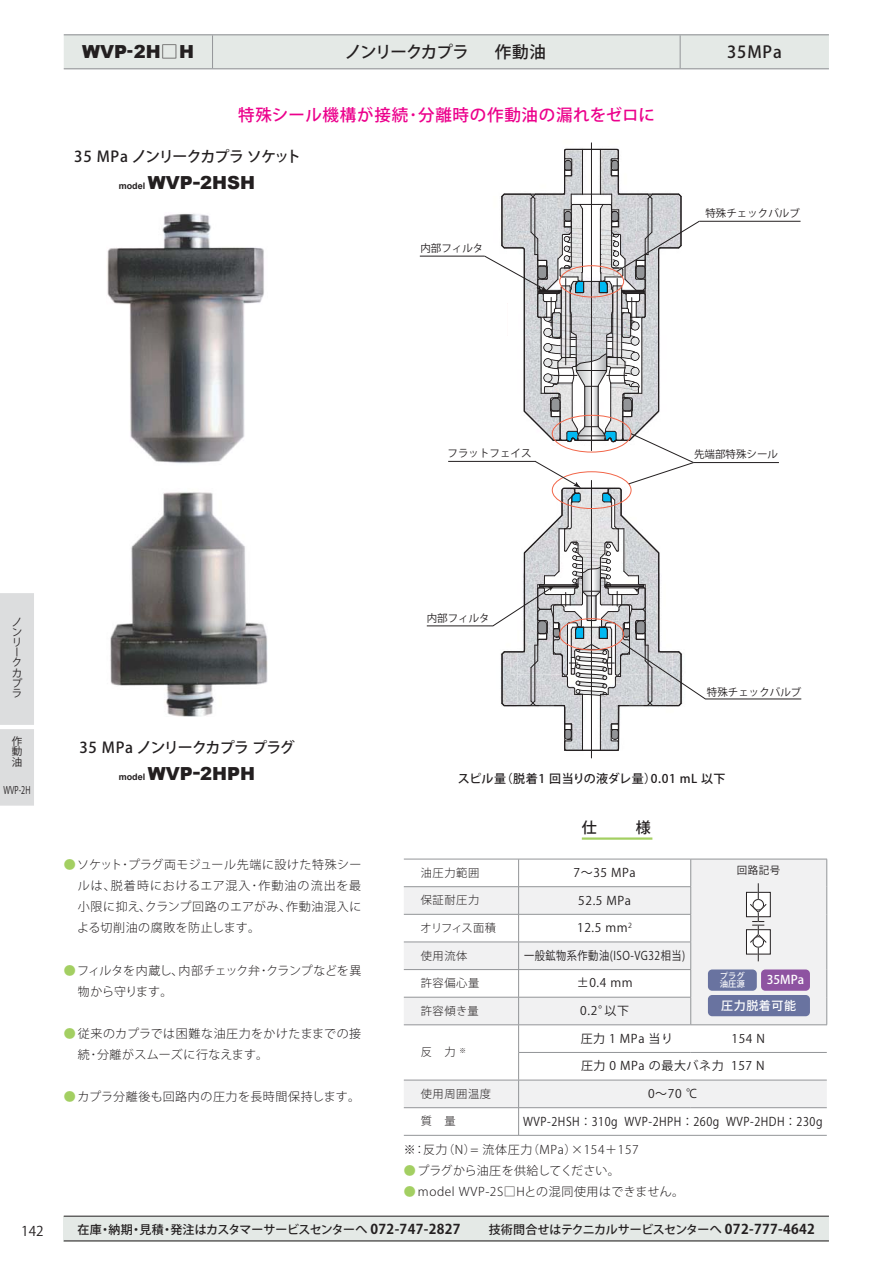
<style>
.page{position:relative;width:893px;height:1263px;background:#fff}
.page>*{position:absolute;margin:0;border:0;box-sizing:border-box;transform-origin:0 0}
.t1{font:900 18px "Arial";color:#231f20}
.t2{font:16.5px "Koz Go Pro Medium 90 msp RKSJ H";letter-spacing:.045em;color:#ec008c}
.t3{font:16.5px "Koz Go Pro Medium 90 msp RKSJ H";letter-spacing:-.06em;color:#231f20}
.t4{font:16.5px "Koz Go Pro Medium 90 msp RKSJ H";letter-spacing:-.03em;color:#231f20}
.t5{font:15px "Koz Go Pro Medium 90 msp RKSJ H";letter-spacing:-.06em;color:#231f20}
.t6{font:13.5px "Koz Go Pro Regular 90 msp RKSJ H";color:#231f20}
.t7{font:12px/21px "Koz Go Pro Light 90 msp RKSJ H";letter-spacing:.045em;color:#231f20;text-align:justify}
.t8{font:12px "Koz Go Pro Medium 90 msp RKSJ H";letter-spacing:-.005em;color:#231f20}
.t9{font:12px "Koz Go Pro Regular 90 msp RKSJ H";letter-spacing:.05em;color:#231f20}
.t10{font:12px "Koz Go Pro Regular 90 msp RKSJ H";letter-spacing:.05em;color:#231f20;scale:.9 1}
.t11{font:12px/21px "Koz Go Pro Light 90 msp RKSJ H";letter-spacing:-.025em;color:#231f20}
.t12{font:12px "Koz Go Pro Medium 90 msp RKSJ H";letter-spacing:.04em;color:#231f20}
.t13{font:12px "Koz Go Pro Regular 90 msp RKSJ H";letter-spacing:.05em;color:#231f20;scale:.85 1}
.t14{font:12px "Koz Go Pro Light 90 msp RKSJ H";color:#231f20}
.t15{font:12px "Koz Go Pro Medium 90 msp RKSJ H";letter-spacing:.05em;color:#fff}
.t16{font:11.25px "Koz Go Pro Light 90 msp RKSJ H";letter-spacing:.05em;color:#231f20}
.t17{font:11.25px "Koz Go Pro Light 90 msp RKSJ H";letter-spacing:-.08em;color:#231f20}
.t18{font:10.5px/10.2px "Koz Go Pro Regular 90 msp RKSJ H";color:#231f20}
.t19{font:10.5px "Koz Go Pro Regular 90 msp RKSJ H";color:#231f20;scale:.7 1}
.t20{font:8.4px/8.4px "Koz Go Pro Medium 90 msp RKSJ H";color:#fff}
.s1{font-size:17.25px}
.s2{font-family:"Koz Go Pro Extra Light 90 msp RKSJ H";font-weight:400;font-size:17.25px}
.s3{font-weight:700;font-size:9px}
.s4{font-family:"Koz Go Pro Regular 90 msp RKSJ H";color:#a3cf62}
.s5{font-family:"Koz Go Pro Bold 90 msp RKSJ H";font-size:13.5px}
</style>
<div class="page">
<div style="left:64px;top:1216px;width:765px;height:25px;background:#e4e9e6"></div>
<hr style="left:64px;top:1216px;width:765px;height:1px;background:#231f20">
<hr style="left:64px;top:1241px;width:765px;height:1px;background:#231f20">
<div style="left:64px;top:35px;width:765px;height:33px;background:#e4e9e6"></div>
<hr style="left:212px;top:35px;width:1px;height:33px;background:#939598">
<hr style="left:680px;top:35px;width:1px;height:33px;background:#939598">
<hr style="left:64px;top:34px;width:765px;height:1px;background:#939598">
<hr style="left:64px;top:68px;width:765px;height:1px;background:#939598">
<div style="left:0;top:593px;width:34px;height:213px;background:#dcddde"></div>
<hr style="left:591px;top:143px;width:1px;height:308px;background:#231f20">
<hr style="left:591px;top:480px;width:1px;height:278px;background:#231f20">
<img style="left:107px;top:213px;width:161px;height:504px">
<hr style="left:420px;top:256px;width:65px;height:1px;background:#231f20">
<svg style="left:426px;top:149px;width:376px;height:602px"></svg>
<hr style="left:582px;top:837px;width:70px;height:3px;background:#a3cf62">
<div style="left:691px;top:859px;width:136px;height:166px;background:#f1f1f2"></div>
<svg style="left:404px;top:887px;width:423px;height:220px;fill:#f1f1f2"></svg>
<hr style="left:404px;top:859px;width:287px;height:1px;background:#939598">
<hr style="left:404px;top:886px;width:287px;height:1px;background:#939598">
<hr style="left:404px;top:914px;width:287px;height:1px;background:#939598">
<hr style="left:404px;top:942px;width:287px;height:1px;background:#939598">
<hr style="left:404px;top:969px;width:287px;height:1px;background:#939598">
<hr style="left:404px;top:997px;width:287px;height:1px;background:#939598">
<hr style="left:404px;top:1025px;width:287px;height:1px;background:#939598">
<hr style="left:691px;top:1025px;width:136px;height:1px;background:#939598">
<hr style="left:518px;top:1052px;width:173px;height:1px;background:#939598">
<hr style="left:691px;top:1052px;width:136px;height:1px;background:#939598">
<hr style="left:404px;top:1080px;width:287px;height:1px;background:#939598">
<hr style="left:691px;top:1080px;width:136px;height:1px;background:#939598">
<hr style="left:404px;top:1107px;width:287px;height:1px;background:#939598">
<svg style="left:518px;top:859px;width:1px;height:276px"></svg>
<hr style="left:691px;top:1107px;width:136px;height:1px;background:#939598">
<hr style="left:691px;top:859px;width:136px;height:1px;background:#939598">
<svg style="left:690px;top:859px;width:1px;height:166px"></svg>
<svg style="left:826px;top:859px;width:1px;height:166px"></svg>
<hr style="left:404px;top:1135px;width:423px;height:1px;background:#939598">
<div style="left:761px;top:970px;width:49px;height:21px;background:#8e53a1;border-radius:4px"></div>
<div style="left:746px;top:930px;width:24px;height:24px;background:#fff"></div>
<div style="left:746px;top:929px;width:25px;height:25px;border:1px solid #231f20"></div>
<div style="left:746px;top:892px;width:24px;height:25px;background:#fff"></div>
<div style="left:746px;top:892px;width:25px;height:25px;border:1px solid #231f20"></div>
<svg style="left:749px;top:883px;width:18px;height:78px"></svg>
<div style="left:708px;top:970px;width:49px;height:21px;background:#6973a0;border-radius:4px"></div>
<div style="left:708px;top:995px;width:102px;height:21px;background:#6973a0;border-radius:4px"></div>
<h1 class="t1" style="left:82px;top:38px;width:113px">WVP<span class="s1">-</span>2H<span class="s2">□</span>H</h1>
<h2 class="t3" style="left:345px;top:46px;width:224px">ノンリークカプラ 　作動油 　</h2>
<h2 class="t4" style="left:727px;top:46px;width:73px">35MPa　</h2>
<h2 class="t2" style="left:238px;top:109px;width:418px">特殊シール機構が接続･分離時の作動油の漏れをゼロに</h2>
<p class="t5" style="left:74px;top:151px;width:228px">35 MPa ノンリークカプラ ソケット</p>
<h1 class="t1" style="left:119px;top:169px;width:138px"><span class="s3">model</span> WVP-2HSH</h1>
<p class="t18" style="left:420px;top:244px;width:64px">内部フィルタ</p>
<p class="t18" style="left:705px;top:210px;width:96px">特殊チェックバルブ</p>
<p class="t18" style="left:448px;top:450px;width:85px">フラットフェイス</p>
<p class="t18" style="left:694px;top:450px;width:85px">先端部特殊シール</p>
<p class="t18" style="left:12px;top:618px;width:12px">ノンリークカプラ</p>
<p class="t18" style="left:12px;top:737px;width:12px;text-align:justify">作動油</p>
<p class="t19" style="left:4px;top:786px;width:40px">WVP-2H</p>
<p class="t6" style="left:21px;top:1226px;width:24px">142</p>
<p class="t5" style="left:79px;top:742px;width:217px">35 MPa ノンリークカプラ プラグ</p>
<h1 class="t1" style="left:119px;top:760px;width:138px"><span class="s3">model</span> WVP-2HPH</h1>
<p class="t7" style="left:77px;top:856px;width:286px;text-indent:-13px"><span class="s4">●</span>ソケット･プラグ両モジュール先端に設けた特殊シールは、脱着時におけるエア混入･作動油の流出を最小限に抑え、クランプ回路のエアがみ、作動油混入による切削油の腐敗を防止します。</p>
<p class="t11" style="left:78px;top:961px;width:285px;text-indent:-14px"><span class="s4">●</span>フィルタを内蔵し、内部チェック弁･クランプなどを異物から守ります。</p>
<p class="t7" style="left:78px;top:1024px;width:285px;text-indent:-14px"><span class="s4">●</span> 従来のカプラでは困難な油圧力をかけたままでの接続･分離がスムーズに行なえます。</p>
<p class="t7" style="left:64px;top:1088px;width:298px"><span class="s4">●</span>カプラ分離後も回路内の圧力を長時間保持します。</p>
<p class="t18" style="left:427px;top:614px;width:64px">内部フィルタ</p>
<p class="t18" style="left:707px;top:688px;width:96px">特殊チェックバルブ</p>
<p class="t12" style="left:458px;top:774px;width:269px">スピル量（脱着1 回当りの液ダレ量）0.01 mL 以下</p>
<p class="t5" style="left:582px;top:821px;width:16px">仕</p>
<p class="t5" style="left:636px;top:821px;width:16px">様</p>
<p class="t16" style="left:421px;top:868px;width:60px">油圧力範囲</p>
<p class="t9" style="left:573px;top:868px;width:64px">7～35 MPa</p>
<p class="t18" style="left:737px;top:867px;width:45px">回路記号</p>
<p class="t16" style="left:421px;top:896px;width:60px">保証耐圧力</p>
<p class="t9" style="left:578px;top:896px;width:54px">52.5 MPa</p>
<p class="t17" style="left:421px;top:923px;width:77px">オリフィス面積</p>
<p class="t9" style="left:577px;top:923px;width:56px">12.5 mm<sup>2</sup></p>
<p class="t16" style="left:421px;top:951px;width:48px">使用流体</p>
<p class="t13" style="left:524px;top:951px;width:191px">一般鉱物系作動油(ISO-VG32相当)</p>
<p class="t16" style="left:421px;top:979px;width:60px">許容偏心量</p>
<p class="t9" style="left:577px;top:978px;width:57px">±0.4 mm</p>
<p class="t16" style="left:421px;top:1006px;width:59px">許容傾き量</p>
<p class="t9" style="left:580px;top:1006px;width:50px">0.2°以下</p>
<p class="t16" style="left:421px;top:1048px;width:47px">反　力 <sup>※</sup></p>
<p class="t20" style="left:720px;top:973px;width:27px">プラグ油圧源</p>
<p class="t15" style="left:721px;top:1001px;width:76px">圧力脱着可能</p>
<p class="t15" style="left:767px;top:975px;width:39px">35MPa</p>
<p class="t9" style="left:581px;top:1034px;width:94px">圧力 1 MPa 当り</p>
<p class="t9" style="left:731px;top:1034px;width:35px">154 N</p>
<p class="t9" style="left:581px;top:1061px;width:185px">圧力 0 MPa の最大バネ力 157 N</p>
<p class="t16" style="left:421px;top:1089px;width:72px">使用周囲温度</p>
<p class="t9" style="left:648px;top:1089px;width:51px">0～70 ℃</p>
<p class="t16" style="left:421px;top:1117px;width:36px">質　量</p>
<p class="t10" style="left:523px;top:1117px;width:334px">WVP-2HSH：310g WVP-2HPH：260g WVP-2HDH：230g</p>
<p class="t7" style="left:404px;top:1140px;width:236px">※： 反力（N）= 流体圧力（MPa）×154＋157</p>
<p class="t14" style="left:404px;top:1166px;width:217px"><span class="s4">●</span>プラグから油圧を供給してください。</p>
<p class="t7" style="left:404px;top:1182px;width:282px"><span class="s4">●</span> model WVP-2S□Hとの混同使用はできません。</p>
<p class="t8" style="left:78px;top:1225px;width:739px">在庫・納期・見積・発注はカスタマーサービスセンターへ <span class="s5">072-747-2827　　</span>技術問合せはテクニカルサービスセンターへ <span class="s5">072-777-4642</span></p>
</div>
